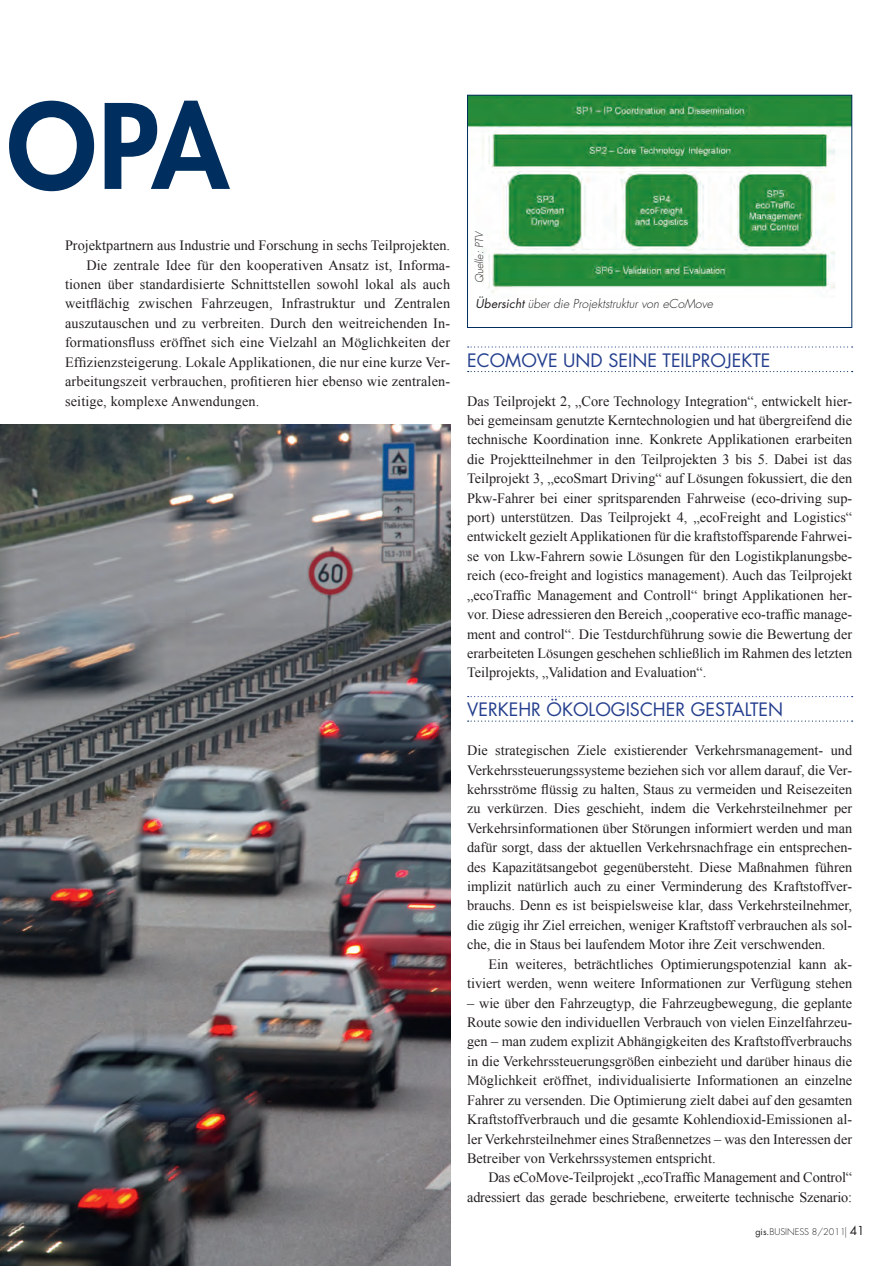
<style>
.page{position:relative;width:896px;height:1266px;background:#fff}
.page>*{position:absolute;margin:0;border:0;box-sizing:border-box;transform-origin:0 0}
.t1{font:800 114px "Futura Std";color:#002e5e}
.t2{font:18px "Futura Std";color:#253f8e}
.t3{font:14.25px/19.4px "Times New Roman";color:#231f20;text-align:justify}
.t4{font:italic 300 12px "Futura Std";color:#231f20}
.t5{font:italic 300 10.5px "Futura Std";color:#231f20}
.t6{font:300 9px "Futura Std";color:#231f20}
.s1{font-weight:400}
.s2{font-style:italic}
.s3{font-weight:400;font-size:12px}
</style>
<div class="page">
<img style="left:0;top:425px;width:450px;height:840px">
<svg style="left:467px;top:346px;width:385px;height:1px"></svg>
<svg style="left:467px;top:371px;width:385px;height:1px"></svg>
<svg style="left:467px;top:696px;width:385px;height:1px"></svg>
<svg style="left:467px;top:720px;width:385px;height:1px"></svg>
<img style="left:469px;top:97px;width:381px;height:196px">
<div style="left:467px;top:95px;width:385px;height:233px;border:1px solid #002e5e"></div>
<h1 class="t1" style="left:7px;top:75px;width:223px">opa</h1>
<p class="t3" style="left:65px;top:235px;width:386px">Projektpartnern aus Industrie und Forschung in sechs Teilprojekten.</p>
<p class="t3" style="left:86px;top:255px;width:365px">Die zentrale Idee für den kooperativen Ansatz ist, Informa-</p>
<p class="t3" style="left:65px;top:274px;width:386px">tionen über standardisierte Schnittstellen sowohl lokal als auch</p>
<p class="t3" style="left:65px;top:294px;width:386px">weitflächig zwischen Fahrzeugen, Infrastruktur und Zentralen</p>
<p class="t3" style="left:65px;top:313px;width:386px">auszutauschen und zu verbreiten. Durch den weitreichenden In-</p>
<p class="t3" style="left:65px;top:332px;width:386px">formationsfluss eröffnet sich eine Vielzahl an Möglichkeiten der</p>
<p class="t3" style="left:65px;top:352px;width:386px">Effizienzsteigerung. Lokale Applikationen, die nur eine kurze Ver-</p>
<p class="t3" style="left:65px;top:371px;width:386px">arbeitungszeit verbrauchen, profitieren hier ebenso wie zentralen-</p>
<p class="t3" style="left:65px;top:391px;width:196px">seitige, komplexe Anwendungen.</p>
<p class="t5" style="left:473px;top:283px;width:54px;rotate:-90deg">Quelle: PTV</p>
<p class="t4" style="left:475px;top:297px;width:239px"><span class="s1">Übersicht</span> über die Projektstruktur von eCoMove</p>
<p class="t2" style="left:467px;top:348px;width:305px">ECOMOVE UND SEINE TEILPROJEKTE</p>
<p class="t3" style="left:467px;top:391px;width:386px">Das Teilprojekt 2, „Core Technology Integration“, entwickelt hier&shy;bei gemeinsam genutzte Kerntechnologien und hat übergreifend die technische Koordination inne. Konkrete Applikationen erarbeiten die Projektteilnehmer in den Teilprojekten 3 bis 5. Dabei ist das Teilprojekt 3, „ecoSmart Driving“ auf Lösungen fokussiert, die den Pkw-Fahrer bei einer spritsparenden Fahrweise (eco-driving sup&shy;port) unterstützen. Das Teilprojekt 4, „ecoFreight and Logistics“ entwickelt gezielt Applikationen für die kraftstoffsparende Fahrwei&shy;se von Lkw-Fahrern sowie Lösungen für den Logistikplanungsbe&shy;reich (eco-freight and logistics management). Auch das Teilprojekt „ecoTraffic Management and Controll“ bringt Applikationen her&shy;vor. Diese adressieren den Bereich „cooperative eco-traffic manage&shy;ment and control“. Die Testdurchführung sowie die Bewertung der erarbeiteten Lösungen geschehen schließlich im Rahmen des letzten Teilprojekts, „Validation and Evaluation“.</p>
<p class="t2" style="left:467px;top:698px;width:317px">VERKEHR ÖKOLOGISC HER GESTALTEN</p>
<p class="t3" style="left:467px;top:740px;width:386px">Die strategischen Ziele existierender Verkehrsmanagement- und Verkehrssteuerungssysteme beziehen sich vor allem darauf, die Ver&shy;kehrsströme flüssig zu halten, Staus zu vermeiden und Reisezeiten zu verkürzen. Dies geschieht, indem die Verkehrsteilnehmer per Verkehrsinformationen über Störungen informiert werden und man dafür sorgt, dass der aktuellen Verkehrsnachfrage ein entsprechen&shy;des Kapazitätsangebot gegenübersteht. Diese Maßnahmen führen implizit natürlich auch zu einer Verminderung des Kraftstoffver&shy;brauchs. Denn es ist beispielsweise klar, dass Verkehrsteilnehmer, die zügig ihr Ziel erreichen, weniger Kraftstoff verbrauchen als sol&shy;che, die in Staus bei laufendem Motor ihre Zeit verschwenden.</p>
<p class="t3" style="left:467px;top:954px;width:386px;text-align:right">Ein weiteres, beträchtliches Optimierungspotenzial kann ak&shy;tiviert werden, wenn weitere Informationen zur Verfügung stehen</p>
<p class="t3" style="left:467px;top:992px;width:386px">– wie über den Fahrzeugtyp, die Fahrzeugbewegung, die geplante Route sowie den individuellen Verbrauch von vielen Einzelfahrzeu&shy;gen – man zudem explizit Abhängigkeiten des Kraftstoffverbrauchs in die Verkehrssteuerungsgrößen einbezieht und darüber hinaus die Möglichkeit eröffnet, individualisierte Informationen an einzelne Fahrer zu versenden. Die Optimierung zielt dabei auf den gesamten Kraftstoffverbrauch und die gesamte Kohlendioxid-Emissionen al&shy;ler Verkehrsteilnehmer eines Straßennetzes – was den Interessen der Betreiber von Verkehrssystemen entspricht.</p>
<p class="t3" style="left:467px;top:1167px;width:386px;text-align:right">Das eCoMove-Teilprojekt „ecoTraffic Management and Control“ adressiert das gerade beschriebene, erweiterte technische Szenario:</p>
<p class="t6" style="left:755px;top:1226px;width:111px"><span class="s1">GIS.</span>BUSINESS 8/2011<span class="s2">|</span> <span class="s3">41</span></p>
</div>
